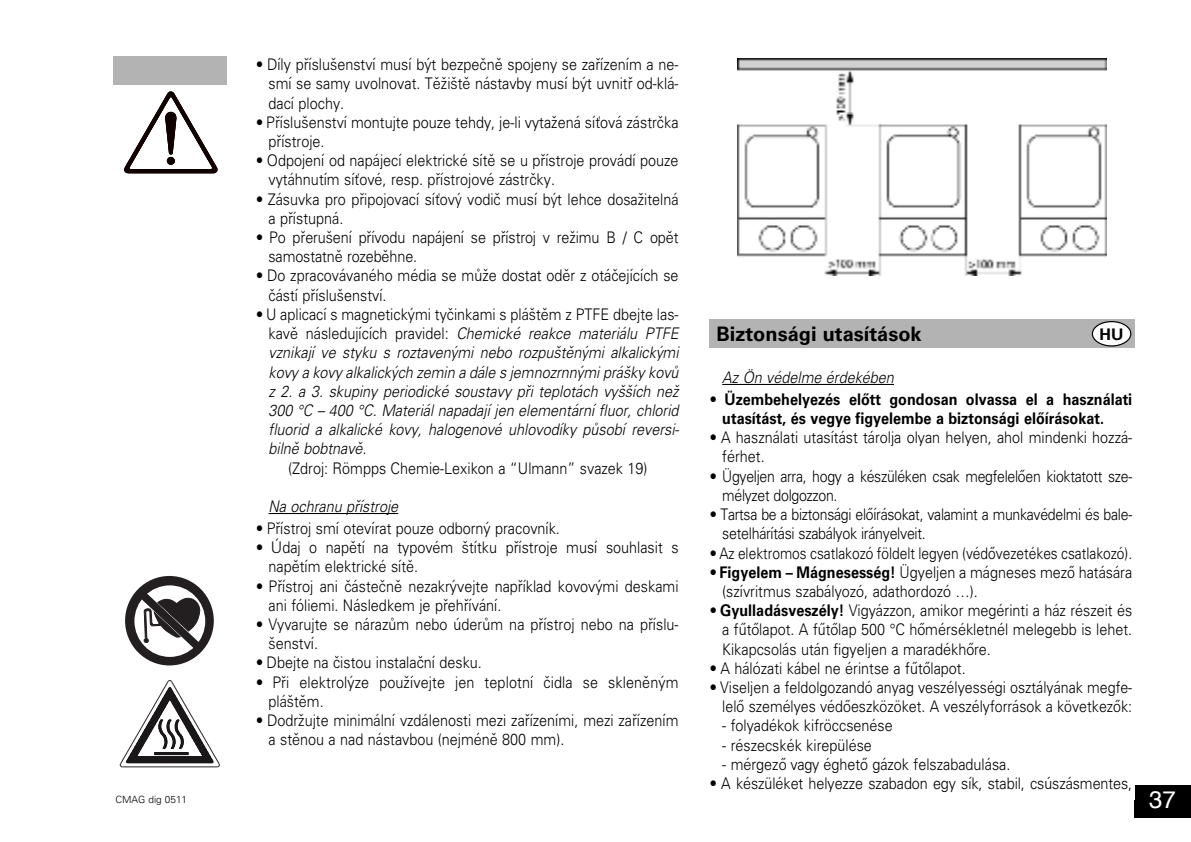
<style>
.page{position:relative;width:1191px;height:842px;background:#fff}
.page>*{position:absolute;margin:0;border:0;box-sizing:border-box;transform-origin:0 0}
.t1{font:24px "Helvetica";color:#fff}
.t2{font:700 20px "Univers CE";color:#000}
.t3{font:300 16px/19.2px "Univers CE";color:#000;scale:.9 1}
.t4{font:italic 300 16px/19.2px "Univers CE";color:#000;text-align:justify;scale:.9 1}
.t5{font:300 16px/19.2px "Univers CE";letter-spacing:-.02em;color:#000;scale:.88 1}
.t6{font:300 16px/19.2px "Univers CE";color:#000;text-align:right;scale:.89 1}
.t7{font:700 16px/19.2px "Univers CE";color:#000;scale:.9 1}
.t8{font:300 16px/19.2px "Univers CE";color:#000}
.t9{font:300 16px "Univers CE";color:#000;scale:.86 1}
.t10{font:700 16px "Univers CE";color:#000}
.t11{font:300 10px "Univers CE";color:#000}
.s1{font-weight:700}
.s2{font-weight:700;font-style:normal}
.s3{font-style:normal}
</style>
<div class="page">
<svg style="left:124px;top:91px;width:94px;height:83px"></svg>
<div style="left:1134px;top:785px;width:57px;height:33px;background:#000"></div>
<div style="left:113px;top:57px;width:114px;height:28px;background:#b3b3b3"></div>
<img style="left:737px;top:59px;width:369px;height:217px">
<hr style="left:268px;top:513px;width:86px;height:1px;background:#000">
<hr style="left:359px;top:513px;width:39px;height:1px;background:#000">
<hr style="left:722px;top:384px;width:172px;height:1px;background:#000">
<div style="left:709px;top:319px;width:425px;height:29px;background:#b3b3b3"></div>
<svg style="left:1091px;top:321px;width:40px;height:25px"></svg>
<div style="left:125px;top:576px;width:89px;height:89px;background:#231f20;border-radius:50%"></div>
<div style="left:134px;top:585px;width:71px;height:72px;background:#fff;border-radius:50%"></div>
<svg style="left:140px;top:591px;width:62px;height:59px"></svg>
<svg style="left:119px;top:680px;width:101px;height:88px"></svg>
<p class="t3" style="left:268px;top:56px;width:457px;text-align:justify;text-indent:-11px"><span class="s1">•</span> Díly příslušenství musí být bezpečně spojeny se zařízením a ne&shy;smí se samy uvolnovat. Těžiště nástavby musí být uvnitř od-klá&shy;dací plochy.</p>
<p class="t3" style="left:268px;top:114px;width:457px;text-indent:-11px"><span class="s1">•</span> Příslušenství montujte pouze tehdy, je-li vytažená síťová zástrčka přístroje.</p>
<p class="t3" style="left:268px;top:152px;width:457px;text-indent:-11px"><span class="s1">•</span> Odpojení od napájecí elektrické sítě se u přístroje provádí pouze vytáhnutím síťové, resp. přístrojové zástrčky.</p>
<p class="t3" style="left:268px;top:191px;width:457px;text-indent:-11px"><span class="s1">•</span> Zásuvka pro připojovací síťový vodič musí být lehce dosažitelná a přístupná.</p>
<p class="t3" style="left:268px;top:229px;width:457px;text-indent:-11px"><span class="s1">•</span> Po přerušení přívodu napájení se přístroj v režimu B / C opět samostatně rozeběhne.</p>
<p class="t3" style="left:268px;top:268px;width:457px;text-indent:-11px"><span class="s1">•</span> Do zpracovávaného média se může dostat oděr z otáčejících se částí příslušenství.</p>
<p class="t4" style="left:268px;top:306px;width:457px;text-indent:-11px"><span class="s2">•</span> <span class="s3">U aplicací s magnetickými tyčinkami s pláštěm z PTFE dbejte las&shy;kavě následujících pravidel:</span> Chemické reakce materiálu PTFE vznikají ve styku s roztavenými nebo rozpuštěnými alkalickými kovy a kovy alkalických zemin a dále s jemnozrnnými prášky kovů z 2. a 3. skupiny periodické soustavy při teplotách vyšších než 300 °C – 400 °C. Materiál napadají jen elementární fluor, chlorid fluorid a alkalické kovy, halogenové uhlovodíky působí reversi&shy;bilně bobtnavě.</p>
<p class="t3" style="left:288px;top:460px;width:401px">(Zdroj: Römpps Chemie-Lexikon a “Ulmann” svazek 19)</p>
<p class="t4" style="left:268px;top:498px;width:146px">Na ochranu přístroje</p>
<p class="t3" style="left:257px;top:520px;width:338px"><span class="s1">•</span> Přístroj smí otevírat pouze odborný pracovník.</p>
<p class="t8" style="left:268px;top:539px;width:411px;text-indent:-11px"><span class="s1">•</span> Údaj o napětí na typovém štítku přístroje musí souhlasit s napětím elektrické sítě.</p>
<p class="t3" style="left:268px;top:578px;width:457px;text-indent:-11px"><span class="s1">•</span> Přístroj ani částečně nezakrývejte například kovovými deskami ani fóliemi. Následkem je přehřívání.</p>
<p class="t3" style="left:268px;top:616px;width:457px;text-indent:-11px"><span class="s1">•</span> Vyvarujte se nárazům nebo úderům na přístroj nebo na příslu&shy;šenství.</p>
<p class="t3" style="left:257px;top:654px;width:251px"><span class="s1">•</span> Dbejte na čistou instalační desku.</p>
<p class="t3" style="left:268px;top:674px;width:457px;text-indent:-11px"><span class="s1">•</span> Při elektrolýze používejte jen teplotní čidla se skleněným pláštěm.</p>
<p class="t3" style="left:268px;top:712px;width:457px;text-indent:-11px"><span class="s1">•</span> Dodržujte minimální vzdálenosti mezi zařízeními, mezi zařízením a stěnou a nad nástavbou (nejméně 800 mm).</p>
<p class="t2" style="left:716px;top:326px;width:207px">Biztonsági utasítások</p>
<p class="t10" style="left:1099px;top:328px;width:25px">HU</p>
<p class="t4" style="left:722px;top:369px;width:192px">Az Ön védelme érdekében</p>
<p class="t7" style="left:722px;top:391px;width:457px;text-indent:-11px">• Üzembehelyezés előtt gondosan olvassa el a használati utasítást, és vegye figyelembe a biztonsági előírásokat.</p>
<p class="t3" style="left:722px;top:429px;width:457px;text-indent:-11px"><span class="s1">•</span> A használati utasítást tárolja olyan helyen, ahol mindenki hozzá&shy;férhet.</p>
<p class="t5" style="left:722px;top:468px;width:467px;text-indent:-11px"><span class="s1">•</span> Ügyeljen arra, hogy a készüléken csak megfelelően kioktatott sze&shy;mélyzet dolgozzon.</p>
<p class="t5" style="left:722px;top:506px;width:467px;text-indent:-11px"><span class="s1">•</span> Tartsa be a biztonsági előírásokat, valamint a munkavédelmi és bale&shy;setelhárítási szabályok irányelveit.</p>
<p class="t9" style="left:711px;top:547px;width:491px"><span class="s1">•</span> Az elektromos csatlakozó földelt legyen (védővezetékes csatlakozó).</p>
<p class="t3" style="left:722px;top:564px;width:457px;text-indent:-11px"><span class="s1">• Figyelem – Mágnesesség!</span> Ügyeljen a mágneses mező hatására (szívritmus szabályozó, adathordozó …).</p>
<p class="t3" style="left:722px;top:602px;width:457px;text-align:justify;text-indent:-11px"><span class="s1">• Gyulladásveszély!</span> Vigyázzon, amikor megérinti a ház részeit és a fűtőlapot. A fűtőlap 500 °C hőmérsékletnél melegebb is lehet.<br>Kikapcsolás után figyeljen a maradékhőre.</p>
<p class="t3" style="left:711px;top:660px;width:285px"><span class="s1">•</span> A hálózati kábel ne érintse a fűtőlapot.</p>
<p class="t6" style="left:711px;top:679px;width:475px"><span class="s1">•</span> Viseljen a feldolgozandó anyag veszélyességi osztályának megfe&shy;lelő személyes védőeszközöket. A veszélyforrások a következők:</p>
<p class="t3" style="left:722px;top:717px;width:191px">- folyadékok kifröccsenése</p>
<p class="t3" style="left:722px;top:737px;width:168px">- részecskék kirepülése</p>
<p class="t3" style="left:722px;top:756px;width:322px">- mérgező vagy éghető gázok felszabadulása.</p>
<p class="t3" style="left:711px;top:775px;width:469px"><span class="s1">•</span> A készüléket helyezze szabadon egy sík, stabil, csúszásmentes,</p>
<p class="t11" style="left:115px;top:796px;width:73px">CMAG dig 0511</p>
<h1 class="t1" style="left:1149px;top:789px;width:28px">37</h1>
</div>
